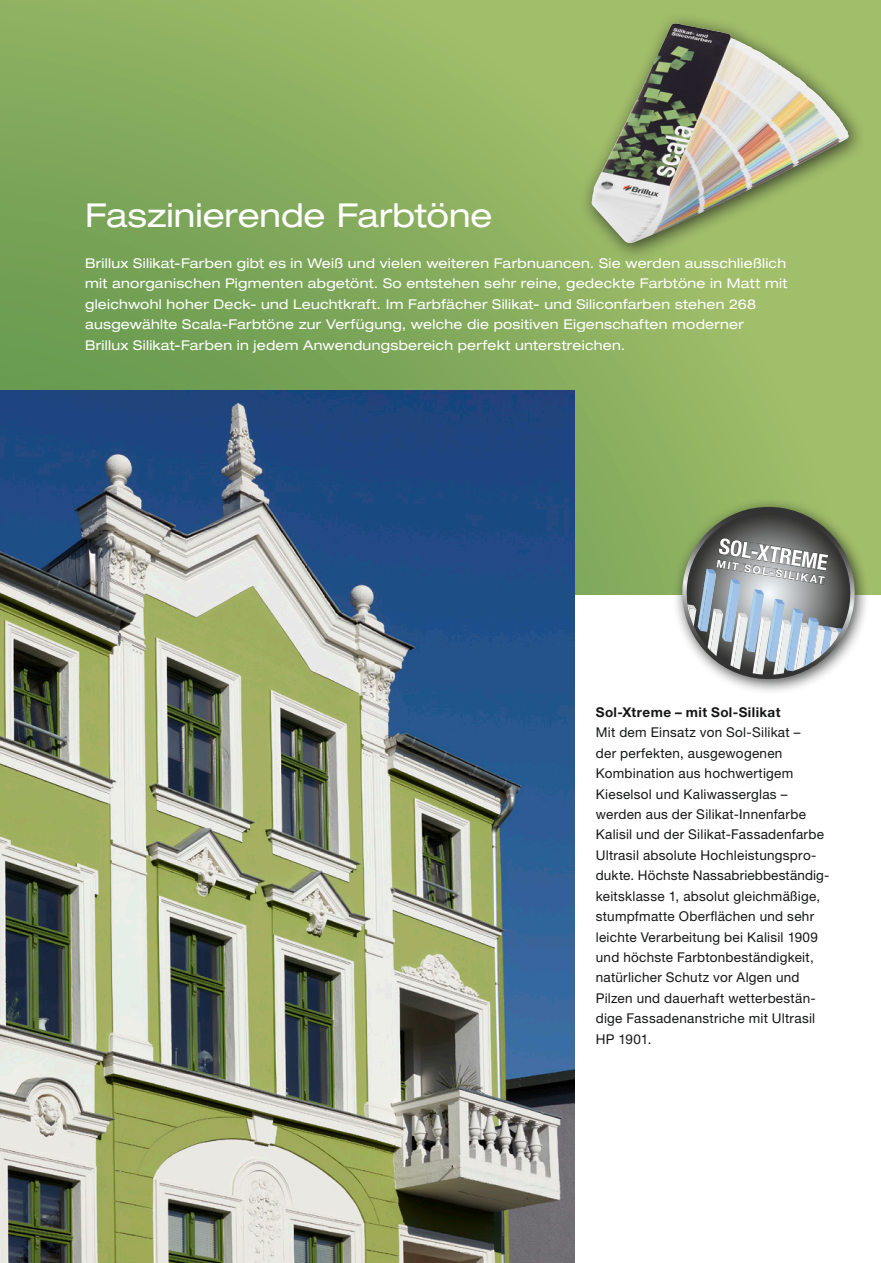
<style>
.page{position:relative;width:881px;height:1263px;background:#fff}
.page>*{position:absolute;margin:0;border:0;box-sizing:border-box;transform-origin:0 0}
.t1{font:expanded 33px "Helvetica Neue LT Pro";color:#fff}
.t2{font:13.5px/20.4px "Helvetica Neue LT Pro";letter-spacing:.02em;color:#151616}
.t3{font:expanded 13.5px/20.4px "Helvetica Neue LT Pro";letter-spacing:.02em;color:#fff}
.t4{font:700 13.5px "Helvetica Neue LT Pro";letter-spacing:.025em;color:#151616}
</style>
<div class="page">
<svg style="left:0;top:0;width:880px;height:594px;background:#8baf5f"></svg>
<div style="left:579px;top:11px;width:287px;height:251px;background:#151616;opacity:.75"></div>
<img style="left:591px;top:26px;width:257px;height:218px">
<img style="left:0;top:390px;width:574px;height:873px">
<div style="left:672px;top:497px;width:197px;height:198px;background:#151616;opacity:.75"></div>
<svg style="left:675px;top:505px;width:185px;height:180px;background:#9aa39c"></svg>
<h1 class="t1" style="left:85px;top:196px;width:408px">Faszinierende Farbtöne</h1>
<p class="t3" style="left:85px;top:253px;width:703px">Brillux Silikat-Farben gibt es in Weiß und vielen weiteren Farbnuancen. Sie werden ausschließlich mit anorganischen Pigmenten abgetönt. So entstehen sehr reine, gedeckte Farbtöne in Matt mit gleichwohl hoher Deck- und Leuchtkraft. Im Farbfächer Silikat- und Siliconfarben stehen 268 ausgewählte Scala-Farbtöne zur Verfügung, welche die positiven Eigenschaften moderner Brillux Silikat-Farben in jedem Anwendungsbereich perfekt unterstreichen.</p>
<p class="t4" style="left:595px;top:704px;width:186px">Sol-Xtreme – mit Sol-Silikat</p>
<p class="t2" style="left:595px;top:722px;width:235px">Mit dem Einsatz von Sol-Silikat –<br>der perfekten, ausgewogenen Kombination aus hochwertigem Kieselsol und Kaliwasserglas – werden aus der Silikat-Innenfarbe Kalisil und der Silikat-Fassadenfarbe Ultrasil absolute Hochleistungspro&shy;dukte. Höchste Nassabriebbeständig&shy;keitsklasse 1, absolut gleichmäßige, stumpfmatte Oberflächen und sehr leichte Verarbeitung bei Kalisil 1909 und höchste Farbtonbeständigkeit, natürlicher Schutz vor Algen und Pilzen und dauerhaft wetterbestän&shy;dige Fassadenanstriche mit Ultrasil HP 1901.</p>
</div>
